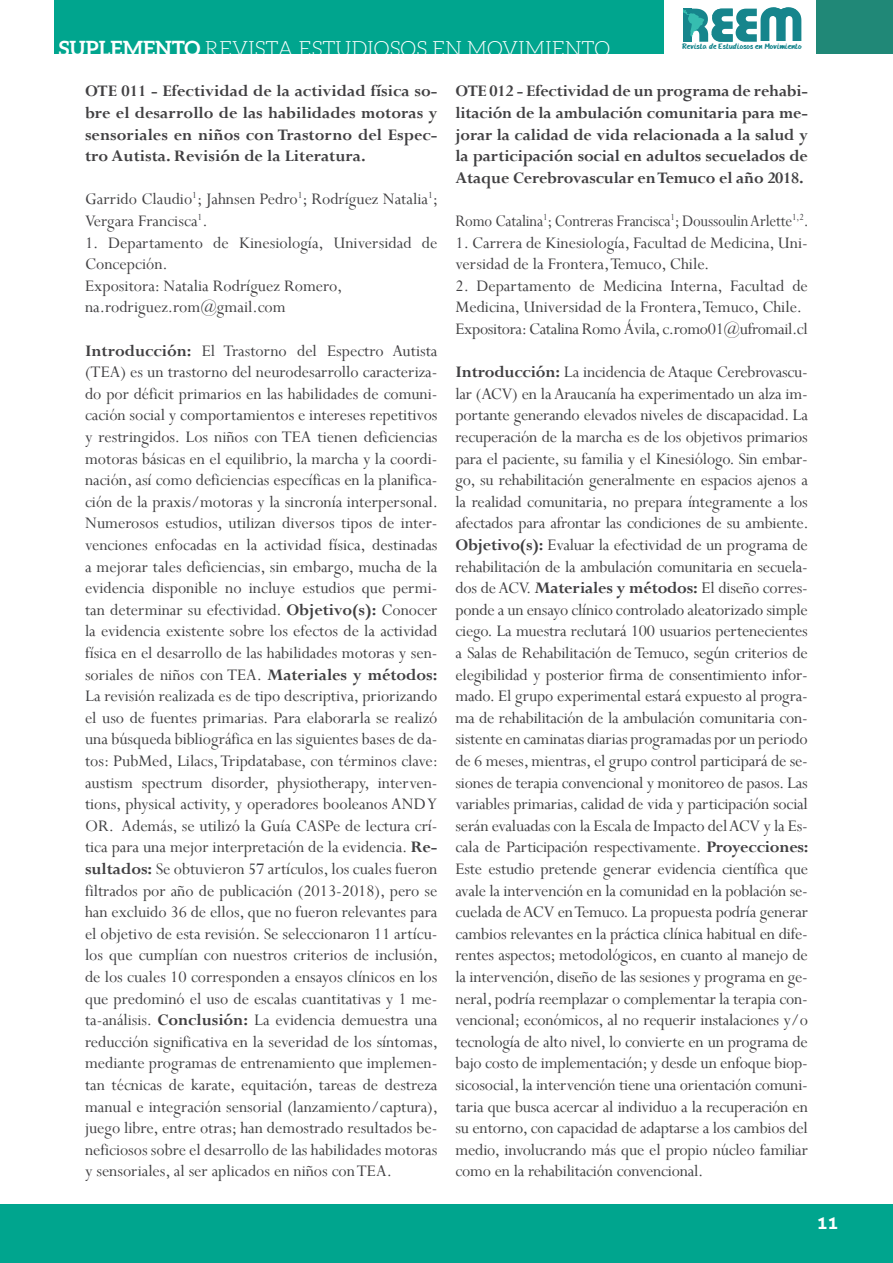
<style>
.page{position:relative;width:893px;height:1263px;background:#fff}
.page>*{position:absolute;margin:0;border:0;box-sizing:border-box;transform-origin:0 0}
.t1{font:300 21px "Aleo";color:#fff}
.t2{font:18px/21.6px "Perpetua";color:#414042}
.t3{font:700 18px/21.6px "Perpetua";letter-spacing:-.01em;color:#414042;text-align:justify}
.t4{font:18px "Perpetua";color:#414042;scale:.93 1}
.t5{font:700 18px "Aller";color:#fff}
.t6{font:8.1px "HANDYHANDY";color:#16858c}
.s1{font-weight:700}
</style>
<div class="page">
<hr style="left:0;top:0;width:1px;height:54px;background:#208877">
<div style="left:0;top:1205px;width:893px;height:58px;background:#00a58e"></div>
<div style="left:816px;top:0;width:77px;height:54px;background:#208877"></div>
<div style="left:54px;top:0;width:610px;height:54px;background:#00a58e"></div>
<svg style="left:683px;top:7px;width:118px;height:35px"></svg>
<p class="t1" style="left:59px;top:37px;width:553px"><span class="s1">SUPLEMENTO</span> REVISTA ESTUDIOSOS EN MOVIMIENTO</p>
<p class="t3" style="left:85px;top:80px;width:354px">OTE 011 - Efectividad de la actividad física so&shy;bre el desarrollo de las habilidades motoras y sensoriales en niños con Trastorno del Espec&shy;tro Autista. Revisión de la Literatura.</p>
<p class="t2" style="left:85px;top:188px;width:355px">Garrido Claudio<sup>1</sup>; Jahnsen Pedro<sup>1</sup>; Rodríguez Natalia<sup>1</sup>;<br>Vergara Francisca<sup>1</sup>.</p>
<p class="t2" style="left:85px;top:231px;width:354px">1. Departamento de Kinesiología, Universidad de Concepción.<br>Expositora: Natalia Rodríguez Romero, na.rodriguez.rom@gmail.com</p>
<p class="t2" style="left:85px;top:339px;width:355px;text-align:justify"><span class="s1">Introducción:</span> El Trastorno del Espectro Autista (TEA) es un trastorno del neurodesarrollo caracteriza&shy;do por déficit primarios en las habilidades de comuni&shy;cación social y comportamientos e intereses repetitivos y restringidos. Los niños con TEA tienen deficiencias motoras básicas en el equilibrio, la marcha y la coordi&shy;nación, así como deficiencias específicas en la planifica&shy;ción de la praxis/motoras y la sincronía interpersonal.<br>Numerosos estudios, utilizan diversos tipos de inter&shy;venciones enfocadas en la actividad física, destinadas a mejorar tales deficiencias, sin embargo, mucha de la evidencia disponible no incluye estudios que permi&shy;tan determinar su efectividad. <span class="s1">Objetivo(s):</span> Conocer la evidencia existente sobre los efectos de la actividad física en el desarrollo de las habilidades motoras y sen&shy;soriales de niños con TEA. <span class="s1">Materiales y métodos:<br></span>La revisión realizada es de tipo descriptiva, priorizando el uso de fuentes primarias. Para elaborarla se realizó una búsqueda bibliográfica en las siguientes bases de da&shy;tos: PubMed, Lilacs, Tripdatabase, con términos clave: austism spectrum disorder, physiotherapy, interven&shy;tions, physical activity, y operadores booleanos AND Y OR. Además, se utilizó la Guía CASPe de lectura crí&shy;tica para una mejor interpretación de la evidencia. <span class="s1">Re&shy;sultados:</span> Se obtuvieron 57 artículos, los cuales fueron filtrados por año de publicación (2013-2018), pero se han excluido 36 de ellos, que no fueron relevantes para el objetivo de esta revisión. Se seleccionaron 11 artícu&shy;los que cumplían con nuestros criterios de inclusión, de los cuales 10 corresponden a ensayos clínicos en los que predominó el uso de escalas cuantitativas y 1 me&shy;ta-análisis. <span class="s1">Conclusión:</span> La evidencia demuestra una reducción significativa en la severidad de los síntomas, mediante programas de entrenamiento que implemen&shy;tan técnicas de karate, equitación, tareas de destreza manual e integración sensorial (lanzamiento/captura), juego libre, entre otras; han demostrado resultados be&shy;neficiosos sobre el desarrollo de las habilidades motoras y sensoriales, al ser aplicados en niños con TEA.</p>
<p class="t6" style="left:682px;top:42px;width:121px">Revista de Estudiosos en Movimiento</p>
<p class="t3" style="left:455px;top:80px;width:354px">OTE 012 - Efectividad de un programa de rehabi&shy;litación de la ambulación comunitaria para me&shy;jorar la calidad de vida relacionada a la salud y la participación social en adultos secuelados de Ataque Cerebrovascular en Temuco el año 2018.</p>
<p class="t4" style="left:455px;top:209px;width:381px">Romo Catalina<sup>1</sup>; Contreras Francisca<sup>1</sup>; Doussoulin Arlette<sup>1,2</sup>.</p>
<p class="t2" style="left:455px;top:231px;width:354px">1. Carrera de Kinesiología, Facultad de Medicina, Uni&shy;versidad de la Frontera, Temuco, Chile.</p>
<p class="t2" style="left:455px;top:274px;width:354px">2. Departamento de Medicina Interna, Facultad de<br>Medicina, Universidad de la Frontera, Temuco, Chile.<br>Expositora: Catalina Romo Ávila, c.romo01@ufromail.cl</p>
<p class="t2" style="left:455px;top:361px;width:355px;text-align:justify"><span class="s1">Introducción:</span> La incidencia de Ataque Cerebrovascu&shy;lar (ACV) en la Araucanía ha experimentado un alza im&shy;portante generando elevados niveles de discapacidad. La recuperación de la marcha es de los objetivos primarios para el paciente, su familia y el Kinesiólogo. Sin embar&shy;go, su rehabilitación generalmente en espacios ajenos a la realidad comunitaria, no prepara íntegramente a los afectados para afrontar las condiciones de su ambiente.<br><span class="s1">Objetivo(s):</span> Evaluar la efectividad de un programa de rehabilitación de la ambulación comunitaria en secuela&shy;dos de ACV. <span class="s1">Materiales y métodos:</span> El diseño corres&shy;ponde a un ensayo clínico controlado aleatorizado simple ciego. La muestra reclutará 100 usuarios pertenecientes a Salas de Rehabilitación de Temuco, según criterios de elegibilidad y posterior firma de consentimiento infor&shy;mado. El grupo experimental estará expuesto al progra&shy;ma de rehabilitación de la ambulación comunitaria con&shy;sistente en caminatas diarias programadas por un periodo de 6 meses, mientras, el grupo control participará de se&shy;siones de terapia convencional y monitoreo de pasos. Las variables primarias, calidad de vida y participación social serán evaluadas con la Escala de Impacto del ACV y la Es&shy;cala de Participación respectivamente. <span class="s1">Proyecciones:<br></span>Este estudio pretende generar evidencia científica que avale la intervención en la comunidad en la población se&shy;cuelada de ACV en Temuco. La propuesta podría generar cambios relevantes en la práctica clínica habitual en dife&shy;rentes aspectos; metodológicos, en cuanto al manejo de la intervención, diseño de las sesiones y programa en ge&shy;neral, podría reemplazar o complementar la terapia con&shy;vencional; económicos, al no requerir instalaciones y/o tecnología de alto nivel, lo convierte en un programa de bajo costo de implementación; y desde un enfoque biop&shy;sicosocial, la intervención tiene una orientación comuni&shy;taria que busca acercar al individuo a la recuperación en su entorno, con capacidad de adaptarse a los cambios del medio, involucrando más que el propio núcleo familiar como en la rehabilitación convencional.</p>
<p class="t5" style="left:817px;top:1212px;width:23px">11</p>
</div>
